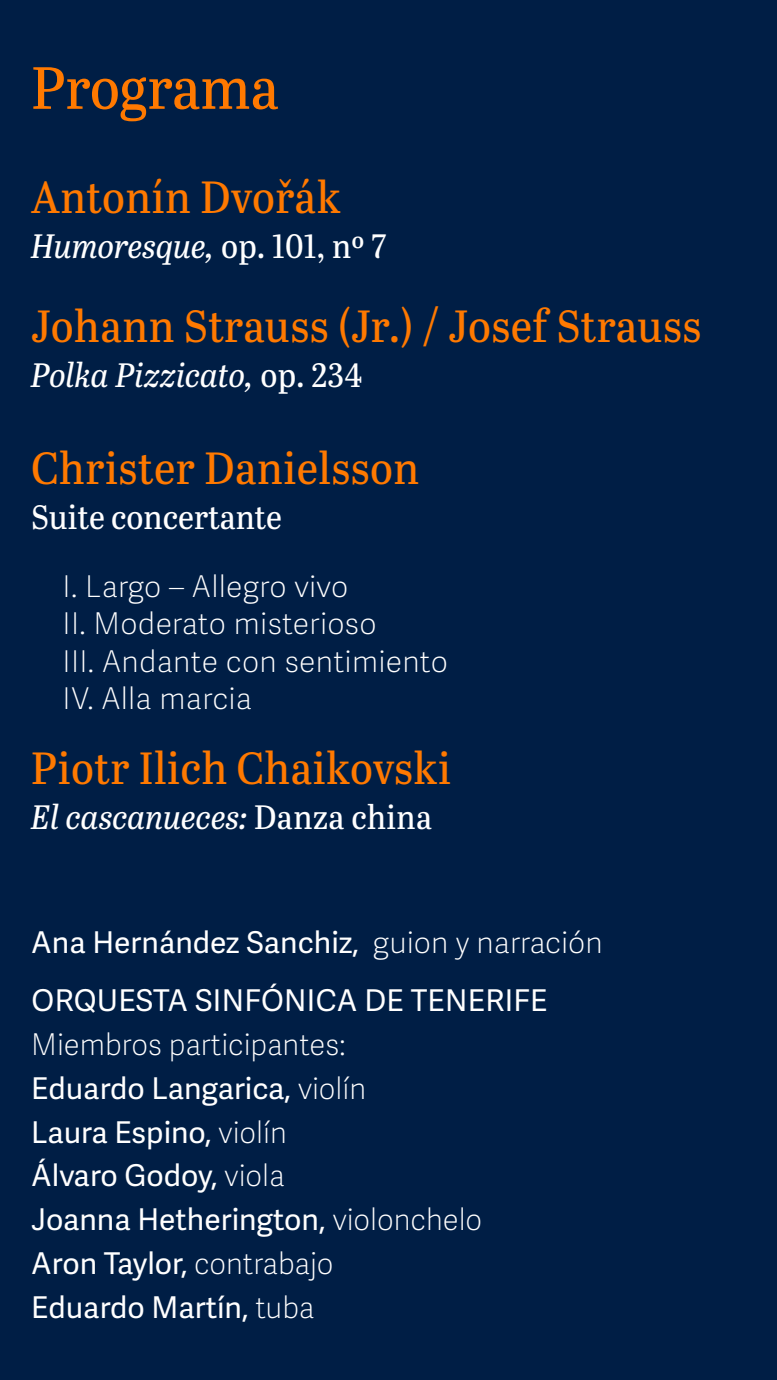
<style>
.page{position:relative;width:777px;height:1380px;background:#fff}
.page>*{position:absolute;margin:0;border:0;box-sizing:border-box;transform-origin:0 0}
.t1{font:59.38px "Abril Titling Nar";letter-spacing:-.01em;color:#ff7900}
.t2{font:45px "Abril Titling Nar";letter-spacing:.01em;color:#ff7900}
.t3{font:italic 33.75px "Abril Titling Nar";letter-spacing:.01em;color:#fff}
.t4{font:33.75px "Abril Titling Nar";color:#fff}
._01_copy{font:30px/43.8px "Adelle Sans";color:#fff}
.t5{font:100 30px "Adelle Sans";letter-spacing:.01em;color:#fff}
.s1{font-style:normal}
.s2{font-weight:100}
</style>
<div class="page">
<div style="left:0;top:0;width:776px;height:1380px;background:#001e45"></div>
<p class="t1" style="left:31px;top:45px;width:249px">Programa</p>
<p class="t2" style="left:31px;top:164px;width:311px">Antonín Dvořák</p>
<p class="t3" style="left:31px;top:221px;width:356px">Humoresque, <span class="s1">op. 101, nº 7</span></p>
<p class="t2" style="left:31px;top:293px;width:671px">Johann Strauss (Jr.) / Josef Strauss</p>
<p class="t3" style="left:31px;top:350px;width:332px">Polka Pizzicato, <span class="s1">op. 234</span></p>
<p class="t2" style="left:31px;top:436px;width:389px">Christer Danielsson</p>
<p class="t4" style="left:31px;top:493px;width:252px">Suite concertante</p>
<p class="t5" style="left:63px;top:569px;width:287px">I. Largo – Allegro vivo</p>
<p class="t5" style="left:63px;top:606px;width:315px">II. Moderato misterioso</p>
<p class="t5" style="left:63px;top:644px;width:387px">III. Andante con sentimiento</p>
<p class="t5" style="left:63px;top:681px;width:191px">IV. Alla marcia</p>
<p class="t2" style="left:31px;top:736px;width:421px">Piotr Ilich Chaikovski</p>
<p class="t3" style="left:31px;top:793px;width:402px">El cascanueces: <span class="s1">Danza china</span></p>
<p class="_01_copy" style="left:31px;top:922px;width:573px">Ana Hernández Sanchiz, <span class="s2">guion y narración</span></p>
<p class="_01_copy" style="left:31px;top:980px;width:517px">ORQUESTA SINFÓNICA DE TENERIFE<br><span class="s2">Miembros participantes:</span></p>
<p class="_01_copy" style="left:31px;top:1067px;width:336px">Eduardo Langarica, <span class="s2">violín</span></p>
<p class="_01_copy" style="left:31px;top:1111px;width:257px">Laura Espino, <span class="s2">violín</span></p>
<p class="_01_copy" style="left:31px;top:1155px;width:255px">Álvaro Godoy, <span class="s2">viola</span></p>
<p class="_01_copy" style="left:31px;top:1198px;width:452px">Joanna Hetherington, <span class="s2">violonchelo</span></p>
<p class="_01_copy" style="left:31px;top:1242px;width:304px">Aron Taylor, <span class="s2">contrabajo</span></p>
<p class="_01_copy" style="left:31px;top:1286px;width:284px">Eduardo Martín, <span class="s2">tuba</span></p>
</div>
